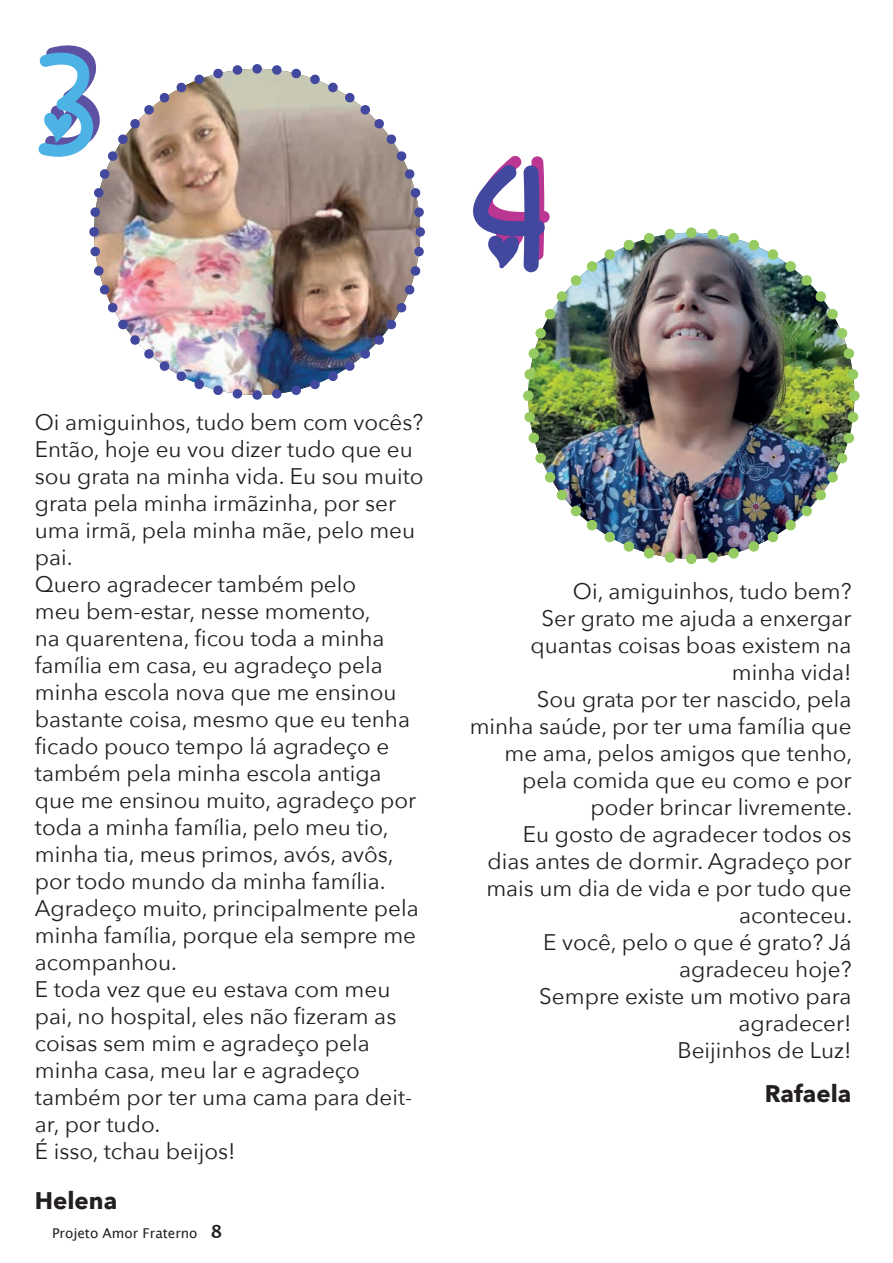
<style>
.page{position:relative;width:893px;height:1263px;background:#fff}
.page>*{position:absolute;margin:0;border:0;box-sizing:border-box;transform-origin:0 0}
.t1{font:150px "I Found My Valentine Hearted";color:#4db3e5}
.t2{font:150px "I Found My Valentine Hearted";color:#bb3593}
.t3{font:700 24px "Avenir Next";color:#231f20}
.t4{font:22.5px/27px "Avenir Next";color:#231f20;text-align:right}
.t5{font:13.5px "Lucida Grande";color:#231f20}
.s1{font-weight:700;font-size:18px}
</style>
<div class="page">
<img style="left:523px;top:227px;width:337px;height:337px">
<img style="left:89px;top:64px;width:336px;height:336px">
<h1 class="t1" style="left:35px;top:-8px;width:64px">3</h1>
<h1 class="t2" style="left:479px;top:95px;width:77px">4</h1>
<p class="t4" style="left:35px;top:408px;width:390px;text-align:left">Oi amiguinhos, tudo bem com vocês?<br>Então, hoje eu vou dizer tudo que eu sou grata na minha vida. Eu sou muito grata pela minha irmãzinha, por ser uma irmã, pela minha mãe, pelo meu pai.<br>Quero agradecer também pelo<br>meu bem-estar, nesse momento,<br>na quarentena, ficou toda a minha família em casa, eu agradeço pela minha escola nova que me ensinou bastante coisa, mesmo que eu tenha ficado pouco tempo lá agradeço e também pela minha escola antiga que me ensinou muito, agradeço por toda a minha família, pelo meu tio, minha tia, meus primos, avós, avôs, por todo mundo da minha família.<br>Agradeço muito, principalmente pela minha família, porque ela sempre me acompanhou.<br>E toda vez que eu estava com meu pai, no hospital, eles não fizeram as coisas sem mim e agradeço pela minha casa, meu lar e agradeço também por ter uma cama para deit&shy;ar, por tudo.<br>É isso, tchau beijos!</p>
<p class="t3" style="left:35px;top:1180px;width:84px">Helena</p>
<p class="t5" style="left:52px;top:1225px;width:172px">Projeto Amor Fraterno <span class="s1">8</span></p>
<p class="t4" style="left:470px;top:576px;width:384px">Oi, amiguinhos, tudo bem?<br>Ser grato me ajuda a enxergar quantas coisas boas existem na minha vida!<br>Sou grata por ter nascido, pela minha saúde, por ter uma família que me ama, pelos amigos que tenho, pela comida que eu como e por poder brincar livremente.<br>Eu gosto de agradecer todos os<br>dias antes de dormir. Agradeço por mais um dia de vida e por tudo que aconteceu.<br>E você, pelo o que é grato? Já agradeceu hoje?<br>Sempre existe um motivo para agradecer!<br>Beijinhos de Luz!</p>
<p class="t3" style="left:765px;top:1072px;width:88px">Rafaela</p>
</div>
